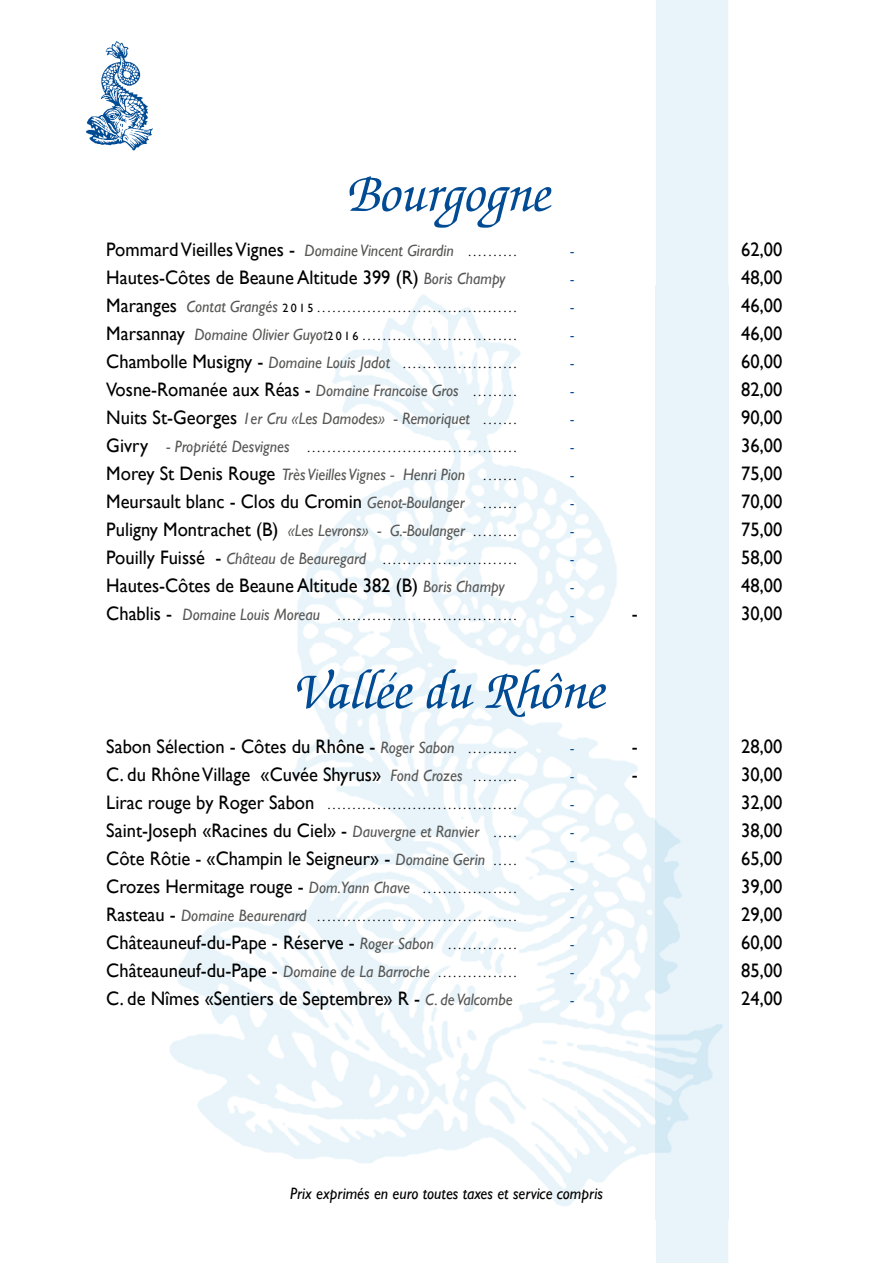
<style>
.page{position:relative;width:893px;height:1263px;background:#fff}
.page>*{position:absolute;margin:0;border:0;box-sizing:border-box;transform-origin:0 0}
.t1{font:italic 500 54px "Zapf Chancery";color:#004b93}
.t2{font:19.5px "Gill Sans";color:#000;scale:.95 1}
.t3{font:italic 16.5px "Gill Sans";color:#575756;scale:.95 1}
.t4{font:italic 16.5px "Gill Sans";color:#000;scale:.95 1}
.t5{font:italic 15px "Gill Sans";color:#004b93;scale:.95 1}
.t6{font:12px "Gill Sans";letter-spacing:.2em;color:#000}
.s1{font-style:italic;font-size:16.5px;color:#575756}
.s2{font-size:12px}
.s3{font-size:19.5px}
.s4{font-style:normal;font-size:19.5px;color:#000}
.s5{font-style:normal;font-size:12px;color:#000}
</style>
<div class="page">
<div style="left:656px;top:0;width:72px;height:1263px;background:#e8f4fa"></div>
<img style="left:170px;top:286px;width:559px;height:934px">
<img style="left:656px;top:286px;width:72px;height:934px">
<img style="left:86px;top:41px;width:67px;height:110px">
<h1 class="t1" style="left:345px;top:166px;width:205px">Bourgogne</h1>
<p class="t2" style="left:106px;top:238px;width:433px">Pommard Vieilles Vignes - <span class="s1">Domaine Vincent Girardin</span> <span class="s2">. . . . . . . . . .</span></p>
<p class="t5" style="left:570px;top:242px;width:5px">-</p>
<p class="t2" style="left:741px;top:238px;width:45px">62,00</p>
<p class="t2" style="left:106px;top:266px;width:422px">Hautes-Côtes de Beaune Altitude 399 (R) <span class="s1">Boris Champy</span></p>
<p class="t5" style="left:570px;top:270px;width:5px">-</p>
<p class="t2" style="left:741px;top:266px;width:45px">48,00</p>
<p class="t6" style="left:106px;top:301px;width:412px"><span class="s3">Maranges</span> <span class="s1">Contat Grangés</span> 2015 ........................................</p>
<p class="t5" style="left:570px;top:298px;width:5px">-</p>
<p class="t2" style="left:741px;top:294px;width:45px">46,00</p>
<p class="t6" style="left:106px;top:329px;width:412px"><span class="s3">Marsannay</span> <span class="s1">Domaine Olivier Guyot</span>2016 ...............................</p>
<p class="t5" style="left:570px;top:326px;width:5px">-</p>
<p class="t2" style="left:741px;top:322px;width:45px">46,00</p>
<p class="t6" style="left:106px;top:357px;width:412px"><span class="s3">Chambolle Musigny -</span> <span class="s1">Domaine Louis Jadot</span> . . . . . . . . . . . . . . . . . . . . . . .</p>
<p class="t5" style="left:570px;top:354px;width:5px">-</p>
<p class="t2" style="left:741px;top:350px;width:45px">60,00</p>
<p class="t2" style="left:106px;top:378px;width:433px">Vosne-Romanée aux Réas - <span class="s1">Domaine Francoise Gros</span> <span class="s2">. . . . . . . . .</span></p>
<p class="t5" style="left:570px;top:382px;width:5px">-</p>
<p class="t2" style="left:741px;top:378px;width:45px">82,00</p>
<p class="t3" style="left:106px;top:409px;width:433px"><span class="s4">Nuits St-Georges</span> 1er Cru «Les Damodes» - Remoriquet <span class="s5">. . . . . . .</span></p>
<p class="t5" style="left:570px;top:410px;width:5px">-</p>
<p class="t2" style="left:741px;top:406px;width:45px">90,00</p>
<p class="t6" style="left:106px;top:441px;width:412px"><span class="s3">Givry</span> <span class="s1">- Propriété Desvignes</span> ..........................................</p>
<p class="t5" style="left:570px;top:438px;width:5px">-</p>
<p class="t2" style="left:741px;top:434px;width:45px">36,00</p>
<p class="t3" style="left:106px;top:465px;width:433px"><span class="s4">Morey St Denis Rouge</span> Très Vieilles Vignes - Henri Pion <span class="s5">. . . . . . .</span></p>
<p class="t5" style="left:570px;top:466px;width:5px">-</p>
<p class="t2" style="left:741px;top:462px;width:45px">75,00</p>
<p class="t2" style="left:106px;top:490px;width:433px">Meursault blanc - Clos du Cromin <span class="s1">Genot-Boulanger</span> <span class="s2">. . . . . . .</span></p>
<p class="t5" style="left:570px;top:494px;width:5px">-</p>
<p class="t2" style="left:741px;top:490px;width:45px">70,00</p>
<p class="t3" style="left:106px;top:521px;width:433px"><span class="s4">Puligny Montrachet (B)</span> «Les Levrons» - G.-Boulanger <span class="s5">. . . . . . . . .</span></p>
<p class="t5" style="left:570px;top:522px;width:5px">-</p>
<p class="t2" style="left:741px;top:518px;width:45px">75,00</p>
<p class="t6" style="left:106px;top:553px;width:412px"><span class="s3">Pouilly Fuissé -</span> <span class="s1">Château de Beauregard</span> . . . . . . . . . . . . . . . . . . . . . . . . . . .</p>
<p class="t5" style="left:570px;top:550px;width:5px">-</p>
<p class="t2" style="left:741px;top:546px;width:45px">58,00</p>
<p class="t2" style="left:106px;top:574px;width:421px">Hautes-Côtes de Beaune Altitude 382 (B) <span class="s1">Boris Champy</span></p>
<p class="t5" style="left:570px;top:578px;width:5px">-</p>
<p class="t2" style="left:741px;top:574px;width:45px">48,00</p>
<p class="t6" style="left:106px;top:609px;width:412px"><span class="s3">Chablis -</span> <span class="s1">Domaine Louis Moreau</span> ....................................</p>
<p class="t5" style="left:570px;top:606px;width:5px">-</p>
<p class="t2" style="left:632px;top:602px;width:8px">-</p>
<p class="t2" style="left:741px;top:602px;width:45px">30,00</p>
<h1 class="t1" style="left:290px;top:663px;width:314px">Vallée du Rhône</h1>
<p class="t2" style="left:106px;top:735px;width:433px">Sabon Sélection - Côtes du Rhône - <span class="s1">Roger Sabon</span> <span class="s2">. . . . . . . . . .</span></p>
<p class="t5" style="left:570px;top:739px;width:5px">-</p>
<p class="t2" style="left:106px;top:763px;width:433px">C. du Rhône Village «Cuvée Shyrus» <span class="s1">Fond Crozes</span> <span class="s2">. . . . . . . . .</span></p>
<p class="t5" style="left:570px;top:767px;width:5px">-</p>
<p class="t2" style="left:632px;top:735px;width:8px">-</p>
<p class="t2" style="left:741px;top:735px;width:45px">28,00</p>
<p class="t2" style="left:632px;top:763px;width:8px">-</p>
<p class="t2" style="left:741px;top:763px;width:45px">30,00</p>
<p class="t6" style="left:106px;top:798px;width:412px"><span class="s3">Lirac rouge by Roger Sabon</span> ......................................</p>
<p class="t5" style="left:570px;top:795px;width:5px">-</p>
<p class="t2" style="left:741px;top:791px;width:45px">32,00</p>
<p class="t2" style="left:106px;top:819px;width:433px">Saint-Joseph «Racines du Ciel» - <span class="s1">Dauvergne et Ranvier</span> <span class="s2">. . . . .</span></p>
<p class="t5" style="left:570px;top:823px;width:5px">-</p>
<p class="t2" style="left:741px;top:819px;width:45px">38,00</p>
<p class="t2" style="left:106px;top:847px;width:433px">Côte Rôtie - «Champin le Seigneur» - <span class="s1">Domaine Gerin</span> <span class="s2">. . . . .</span></p>
<p class="t5" style="left:570px;top:851px;width:5px">-</p>
<p class="t2" style="left:741px;top:847px;width:45px">65,00</p>
<p class="t2" style="left:106px;top:875px;width:433px">Crozes Hermitage rouge - <span class="s1">Dom.Yann Chave</span> <span class="s2">. . . . . . . . . . . . . . . . . . .</span></p>
<p class="t5" style="left:570px;top:879px;width:5px">-</p>
<p class="t2" style="left:741px;top:875px;width:45px">39,00</p>
<p class="t6" style="left:106px;top:910px;width:412px"><span class="s3">Rasteau -</span> <span class="s1">Domaine Beaurenard</span> ........................................</p>
<p class="t5" style="left:570px;top:907px;width:5px">-</p>
<p class="t2" style="left:741px;top:903px;width:45px">29,00</p>
<p class="t2" style="left:106px;top:931px;width:433px">Châteauneuf-du-Pape - Réserve - <span class="s1">Roger Sabon</span> <span class="s2">. . . . . . . . . . . . . .</span></p>
<p class="t5" style="left:570px;top:935px;width:5px">-</p>
<p class="t2" style="left:741px;top:931px;width:45px">60,00</p>
<p class="t2" style="left:106px;top:959px;width:433px">Châteauneuf-du-Pape - <span class="s1">Domaine de La Barroche</span> <span class="s2">. . . . . . . . . . . . . . . .</span></p>
<p class="t5" style="left:570px;top:963px;width:5px">-</p>
<p class="t2" style="left:741px;top:959px;width:45px">85,00</p>
<p class="t2" style="left:106px;top:987px;width:429px">C. de Nîmes «Sentiers de Septembre» R - <span class="s1">C. de Valcombe</span></p>
<p class="t5" style="left:570px;top:991px;width:5px">-</p>
<p class="t2" style="left:741px;top:987px;width:45px">24,00</p>
<p class="t4" style="left:290px;top:1184px;width:331px">Prix exprimés en euro toutes taxes et service compris</p>
</div>
